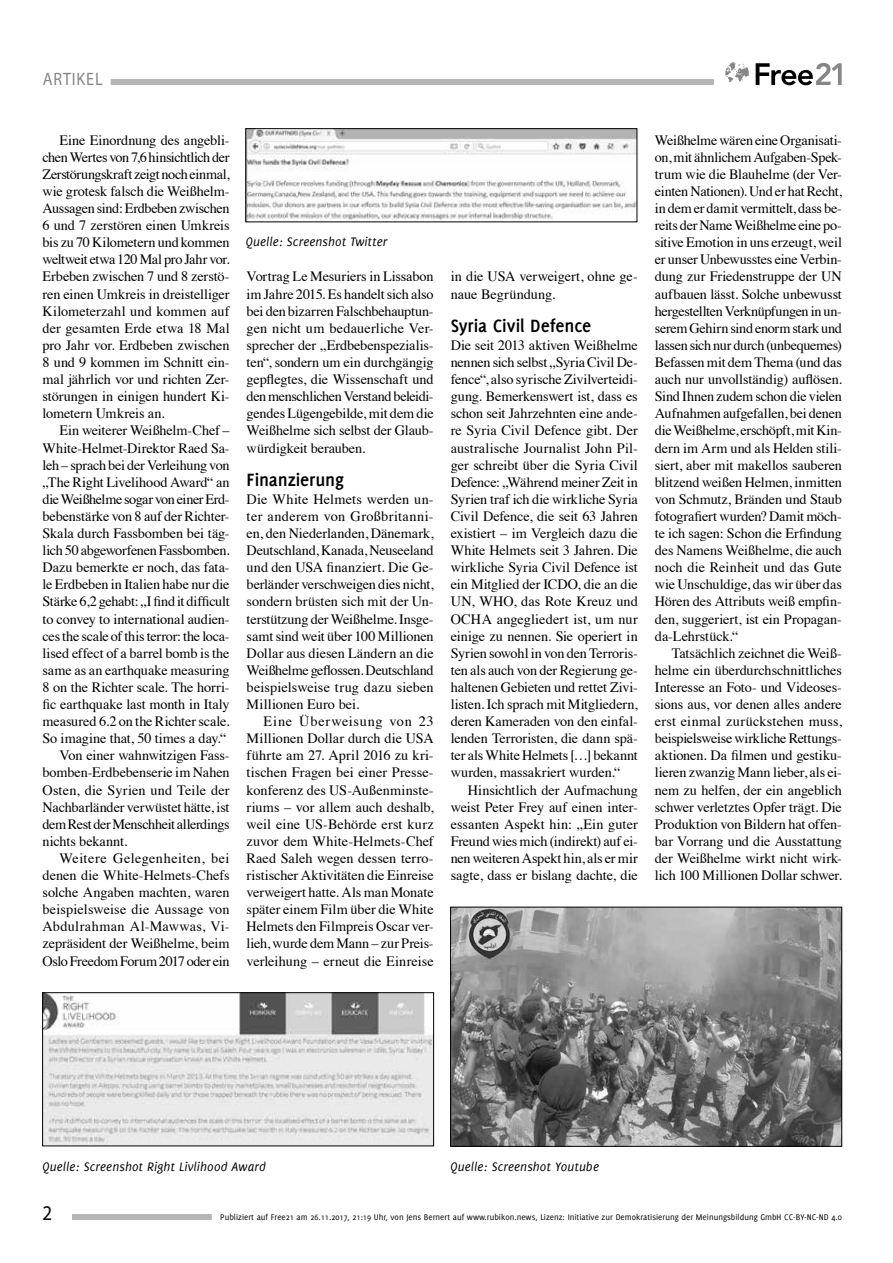
<style>
.page{position:relative;width:893px;height:1263px;background:#fff}
.page>*{position:absolute;margin:0;border:0;box-sizing:border-box;transform-origin:0 0}
.t1{font:21px "Myriad Pro";color:#000;scale:.9 1}
.t2{font:700 19.5px "Delicious";letter-spacing:-.005em;color:#000}
.t3{font:18px "Myriad Pro";letter-spacing:.05em;color:#868686;scale:.9 1}
.t4{font:14.25px/17.1px "Times";letter-spacing:-.01em;color:#000;text-align:justify}
.t5{font:14.25px "Times";letter-spacing:-.03em;color:#000}
.t6{font:14.25px "Times";letter-spacing:.01em;color:#000}
.t7{font:14.25px "Times";letter-spacing:.03em;color:#000}
.t8{font:14.25px "Times";letter-spacing:.025em;color:#000}
.t9{font:italic 13.5px "Delicious";letter-spacing:.01em;color:#000}
.t10{font:9px "Delicious";color:#000}
</style>
<div class="page">
<div style="left:72px;top:1214px;width:766px;height:6px;background:#b6b6b6"></div>
<div style="left:43px;top:79px;width:671px;height:6px;background:#b6b6b6"></div>
<div style="left:212px;top:1212px;width:638px;height:12px;background:#fff"></div>
<div style="left:34px;top:74px;width:77px;height:15px;background:#fff"></div>
<svg style="left:756px;top:63px;width:86px;height:22px"></svg>
<svg style="left:725px;top:62px;width:24px;height:20px"></svg>
<img style="left:44px;top:994px;width:388px;height:150px">
<div style="left:42px;top:992px;width:392px;height:154px;border:1px solid #000"></div>
<img style="left:248px;top:130px;width:387px;height:90px">
<div style="left:246px;top:128px;width:391px;height:94px;border:1px solid #000"></div>
<img style="left:452px;top:909px;width:388px;height:235px">
<div style="left:450px;top:907px;width:392px;height:239px;border:1px solid #000"></div>
<p class="t3" style="left:43px;top:68px;width:68px">ARTIKEL</p>
<p class="t4" style="left:43px;top:130px;width:189px;text-indent:17px">Eine Einordnung des angebli&shy;chen Wertes von 7,6 hinsichtlich der Zerstörungskraft zeigt noch einmal, wie grotesk falsch die Weißhelm-Aussagen sind: Erdbeben zwischen 6 und 7 zerstören einen Umkreis bis zu 70 Kilometern und kommen weltweit etwa 120 Mal pro Jahr vor.<br>Erbeben zwischen 7 und 8 zerstö&shy;ren einen Umkreis in dreistelliger Kilometerzahl und kommen auf der gesamten Erde etwa 18 Mal pro Jahr vor. Erdbeben zwischen 8 und 9 kommen im Schnitt ein&shy;mal jährlich vor und richten Zer&shy;störungen in einigen hundert Ki&shy;lometern Umkreis an.</p>
<p class="t4" style="left:60px;top:421px;width:172px">Ein weiterer Weißhelm-Chef –</p>
<p class="t4" style="left:43px;top:438px;width:189px">White-Helmet-Direktor Raed Sa-</p>
<p class="t4" style="left:43px;top:455px;width:189px">leh – sprach bei der Verleihung von</p>
<p class="t4" style="left:43px;top:472px;width:189px">„The Right Livelihood Award“ an</p>
<p class="t5" style="left:43px;top:486px;width:189px">die Weißhelme sogar von einer Erd-</p>
<p class="t4" style="left:43px;top:506px;width:189px">bebenstärke von 8 auf der Richter-</p>
<p class="t4" style="left:43px;top:523px;width:189px">Skala durch Fassbomben bei täg-</p>
<p class="t4" style="left:43px;top:541px;width:189px">lich 50 abgeworfenen Fassbomben.</p>
<p class="t4" style="left:43px;top:558px;width:189px">Dazu bemerkte er noch, das fata-</p>
<p class="t4" style="left:43px;top:575px;width:189px">le Erdbeben in Italien habe nur die</p>
<p class="t4" style="left:43px;top:592px;width:189px">Stärke 6,2 gehabt: „I find it difficult</p>
<p class="t4" style="left:43px;top:609px;width:189px">to convey to international audien-</p>
<p class="t4" style="left:43px;top:626px;width:189px">ces the scale of this terror: the loca-</p>
<p class="t4" style="left:43px;top:643px;width:189px">lised effect of a barrel bomb is the</p>
<p class="t4" style="left:43px;top:660px;width:189px">same as an earthquake measuring</p>
<p class="t4" style="left:43px;top:677px;width:189px">8 on the Richter scale. The horri-</p>
<p class="t4" style="left:43px;top:694px;width:189px">fic earthquake last month in Italy</p>
<p class="t4" style="left:43px;top:712px;width:189px">measured 6.2 on the Richter scale.</p>
<p class="t4" style="left:43px;top:729px;width:186px">So imagine that, 50 times a day.“</p>
<p class="t4" style="left:60px;top:746px;width:172px">Von einer wahnwitzigen Fass-</p>
<p class="t4" style="left:43px;top:763px;width:189px">bomben-Erdbebenserie im Nahen</p>
<p class="t6" style="left:43px;top:776px;width:189px">Osten, die Syrien und Teile der</p>
<p class="t4" style="left:43px;top:797px;width:189px">Nachbarländer verwüstet hätte, ist</p>
<p class="t5" style="left:43px;top:811px;width:189px">dem Rest der Menschheit allerdings</p>
<p class="t4" style="left:43px;top:831px;width:86px">nichts bekannt.</p>
<p class="t7" style="left:60px;top:845px;width:172px">Weitere Gelegenheiten, bei</p>
<p class="t4" style="left:43px;top:865px;width:189px">denen die White-Helmets-Chefs</p>
<p class="t4" style="left:43px;top:883px;width:189px">solche Angaben machten, waren</p>
<p class="t6" style="left:43px;top:896px;width:189px">beispielsweise die Aussage von</p>
<p class="t8" style="left:43px;top:913px;width:189px">Abdulrahman Al-Mawwas, Vi-</p>
<p class="t4" style="left:43px;top:934px;width:189px">zepräsident der Weißhelme, beim</p>
<p class="t4" style="left:43px;top:951px;width:189px">Oslo Freedom Forum 2017 oder ein</p>
<p class="t9" style="left:246px;top:234px;width:143px">Quelle: Screenshot Twitter</p>
<p class="t4" style="left:247px;top:267px;width:189px">Vortrag Le Mesuriers in Lissabon im Jahre 2015. Es handelt sich also bei den bizarren Falschbehauptun&shy;gen nicht um bedauerliche Ver&shy;sprecher der „Erdbebenspezialis&shy;ten“, sondern um ein durchgängig gepflegtes, die Wissenschaft und den menschlichen Verstand beleidi&shy;gendes Lügengebilde, mit dem die Weißhelme sich selbst der Glaub&shy;würdigkeit berauben.</p>
<h2 class="t2" style="left:247px;top:469px;width:99px">Finanzierung</h2>
<p class="t4" style="left:247px;top:489px;width:189px">Die White Helmets werden un&shy;ter anderem von Großbritanni&shy;en, den Niederlanden, Dänemark, Deutschland, Kanada, Neuseeland und den USA finanziert. Die Ge&shy;berländer verschweigen dies nicht, sondern brüsten sich mit der Un&shy;terstützung der Weißhelme. Insge&shy;samt sind weit über 100 Millionen Dollar aus diesen Ländern an die Weißhelme geflossen. Deutschland beispielsweise trug dazu sieben Millionen Euro bei.</p>
<p class="t4" style="left:247px;top:712px;width:189px;text-indent:17px">Eine Überweisung von 23<br>Millionen Dollar durch die USA führte am 27. April 2016 zu kri&shy;tischen Fragen bei einer Presse&shy;konferenz des US-Außenminste&shy;riums – vor allem auch deshalb, weil eine US-Behörde erst kurz zuvor dem White-Helmets-Chef Raed Saleh wegen dessen terro&shy;ristischer Aktivitäten die Einreise verweigert hatte. Als man Monate später einem Film über die White Helmets den Filmpreis Oscar ver&shy;lieh, wurde dem Mann – zur Preis&shy;verleihung – erneut die Einreise</p>
<p class="t4" style="left:451px;top:267px;width:189px">in die USA verweigert, ohne ge&shy;naue Begründung.</p>
<h2 class="t2" style="left:451px;top:315px;width:142px">Syria Civil Defence</h2>
<p class="t4" style="left:451px;top:335px;width:189px">Die seit 2013 aktiven Weißhelme nennen sich selbst „Syria Civil De&shy;fence“, also syrische Zivilverteidi&shy;gung. Bemerkenswert ist, dass es schon seit Jahrzehnten eine ande&shy;re Syria Civil Defence gibt. Der australische Journalist John Pil&shy;ger schreibt über die Syria Civil Defence: „Während meiner Zeit in Syrien traf ich die wirkliche Syria Civil Defence, die seit 63 Jahren existiert – im Vergleich dazu die White Helmets seit 3 Jahren. Die wirkliche Syria Civil Defence ist ein Mitglied der ICDO, die an die UN, WHO, das Rote Kreuz und OCHA angegliedert ist, um nur einige zu nennen. Sie operiert in Syrien sowohl in von den Terroris&shy;ten als auch von der Regierung ge&shy;haltenen Gebieten und rettet Zivi&shy;listen. Ich sprach mit Mitgliedern, deren Kameraden von den einfal&shy;lenden Terroristen, die dann spä&shy;ter als White Helmets […] bekannt wurden, massakriert wurden.“</p>
<p class="t4" style="left:451px;top:780px;width:189px;text-indent:17px">Hinsichtlich der Aufmachung weist Peter Frey auf einen inter&shy;essanten Aspekt hin: „Ein guter Freund wies mich (indirekt) auf ei&shy;nen weiteren Aspekt hin, als er mir sagte, dass er bislang dachte, die</p>
<p class="t4" style="left:655px;top:130px;width:189px">Weißhelme wären eine Organisati&shy;on, mit ähnlichem Aufgaben-Spek&shy;trum wie die Blauhelme (der Ver&shy;einten Nationen). Und er hat Recht, in dem er damit vermittelt, dass be&shy;reits der Name Weißhelme eine po&shy;sitive Emotion in uns erzeugt, weil er unser Unbewusstes eine Verbin&shy;dung zur Friedenstruppe der UN aufbauen lässt. Solche unbewusst hergestellten Verknüpfungen in un&shy;serem Gehirn sind enorm stark und lassen sich nur durch (unbequemes)<br>Befassen mit dem Thema (und das auch nur unvollständig) auflösen.<br>Sind Ihnen zudem schon die vielen Aufnahmen aufgefallen, bei denen die Weißhelme, erschöpft, mit Kin&shy;dern im Arm und als Helden stili&shy;siert, aber mit makellos sauberen blitzend weißen Helmen, inmitten von Schmutz, Bränden und Staub fotografiert wurden? Damit möch&shy;te ich sagen: Schon die Erfindung des Namens Weißhelme, die auch noch die Reinheit und das Gute wie Unschuldige, das wir über das Hören des Attributs weiß empfin&shy;den, suggeriert, ist ein Propagan&shy;da-Lehrstück.“</p>
<p class="t4" style="left:655px;top:643px;width:189px;text-indent:17px">Tatsächlich zeichnet die Weiß&shy;helme ein überdurchschnittliches Interesse an Foto- und Videoses&shy;sions aus, vor denen alles andere erst einmal zurückstehen muss, beispielsweise wirkliche Rettungs&shy;aktionen. Da filmen und gestiku&shy;lieren zwanzig Mann lieber, als ei&shy;nem zu helfen, der ein angeblich schwer verletztes Opfer trägt. Die Produktion von Bildern hat offen&shy;bar Vorrang und die Ausstattung der Weißhelme wirkt nicht wirk&shy;lich 100 Millionen Dollar schwer.</p>
<p class="t9" style="left:43px;top:1159px;width:225px">Quelle: Screenshot Right Livlihood Award</p>
<p class="t9" style="left:451px;top:1159px;width:150px">Quelle: Screenshot Youtube</p>
<h1 class="t1" style="left:43px;top:1200px;width:12px">2</h1>
<p class="t10" style="left:220px;top:1212px;width:623px">Publiziert auf Free21 am 26.11.2017, 21:19 Uhr, von Jens Bernert auf www.rubikon.news, Lizenz: Initiative zur Demokratisierung der Meinungsbildung GmbH CC-BY-NC-ND 4.0</p>
</div>
